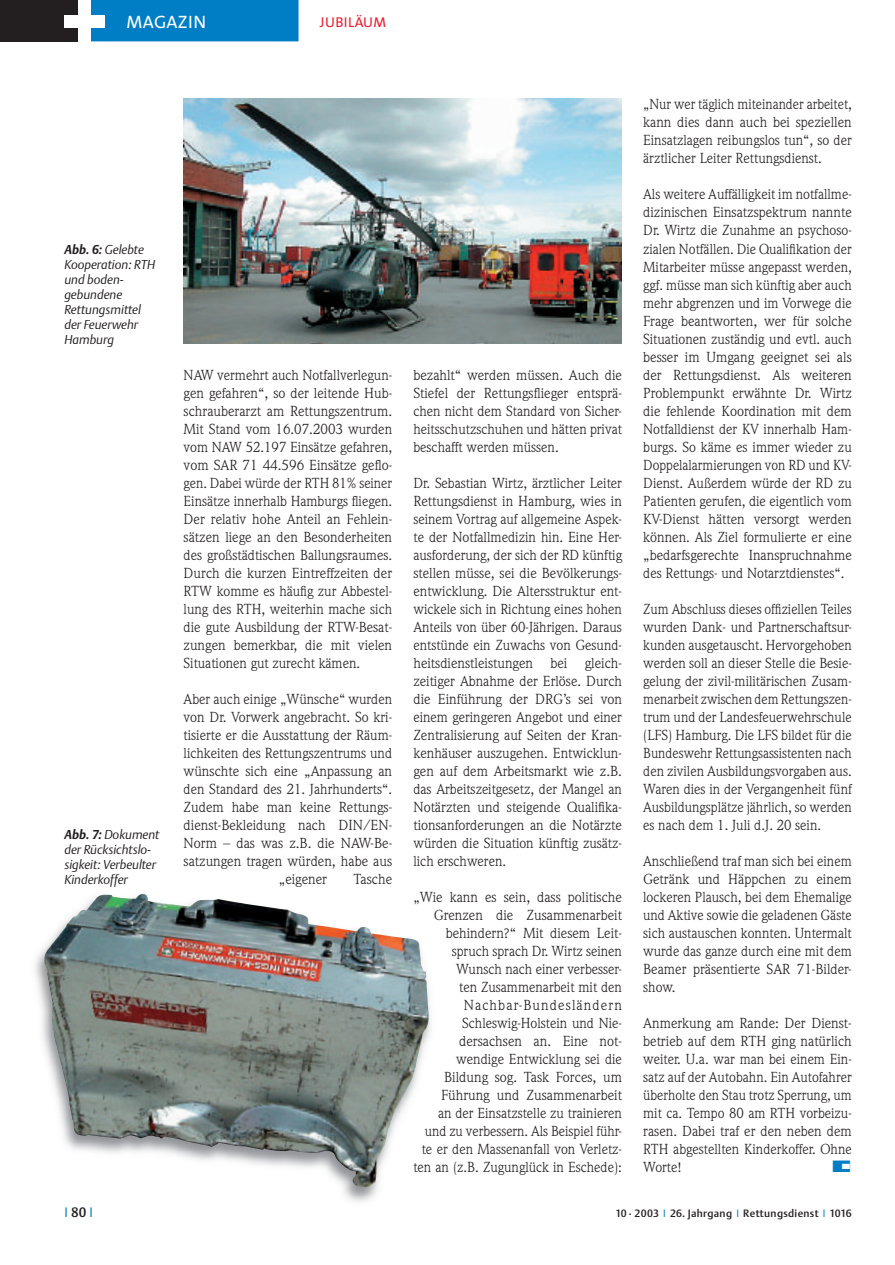
<style>
.page{position:relative;width:895px;height:1265px;background:#fff}
.page>*{position:absolute;margin:0;border:0;box-sizing:border-box;transform-origin:0 0}
.t1{font:18px "The Sans Caps";letter-spacing:.015em;color:#fff}
.t2{font:14.25px/18px "Weidemann";color:#231f20;text-align:justify}
.t3{font:14.25px "The Sans";letter-spacing:.03em;color:#ee1b2d}
.t4{font:13.5px "DTL Argo T Light";color:#007ec5}
.t5{font:italic 12.75px/15px "DTL Argo T Light";color:#231f20}
.t6{font:10.5px "DTL Argo T Medium";letter-spacing:.03em;color:#231f20}
.s1{font-family:"DTL Argo T Bold"}
.s2{font-family:"DTL Argo T Medium";color:#231f20}
.s3{font-family:"DTL Argo T Light";color:#007ec5}
</style>
<div class="page">
<div style="left:0;top:0;width:88px;height:41px;background:#231f20"></div>
<div style="left:91px;top:0;width:207px;height:41px;background:#007ec5"></div>
<div style="left:78px;top:0;width:13px;height:41px;background:#fff"></div>
<div style="left:64px;top:15px;width:41px;height:13px;background:#fff"></div>
<img style="left:34px;top:951px;width:397px;height:251px">
<img style="left:42px;top:893px;width:386px;height:294px">
<img style="left:183px;top:99px;width:438px;height:244px">
<p class="t1" style="left:126px;top:11px;width:81px">MAGAZIN</p>
<p class="t3" style="left:320px;top:17px;width:68px">JUBILÄUM</p>
<p class="t5" style="left:64px;top:242px;width:92px"><span class="s1">Abb. 6:</span> Gelebte<br>Kooperation: RTH und boden&shy;gebundene<br>Rettungsmittel der Feuerwehr<br>Hamburg</p>
<p class="t5" style="left:64px;top:827px;width:96px"><span class="s1">Abb. 7:</span> Dokument der Rücksichtslo&shy;sigkeit: Verbeulter<br>Kinderkoffer</p>
<p class="t4" style="left:64px;top:1206px;width:30px">I <span class="s2">80</span> I</p>
<p class="t2" style="left:183px;top:367px;width:210px">NAW vermehrt auch Notfallverlegun&shy;gen gefahren“, so der leitende Hub&shy;schrauberarzt am Rettungszentrum.<br>Mit Stand vom 16.07.2003 wurden vom NAW 52.197 Einsätze gefahren, vom SAR 71 44.596 Einsätze geflo&shy;gen. Dabei würde der RTH 81% seiner Einsätze innerhalb Hamburgs fliegen.<br>Der relativ hohe Anteil an Fehlein&shy;sätzen liege an den Besonderheiten des großstädtischen Ballungsraumes.<br>Durch die kurzen Eintreffzeiten der RTW komme es häufig zur Abbestel&shy;lung des RTH, weiterhin mache sich die gute Ausbildung der RTW-Besat&shy;zungen bemerkbar, die mit vielen Situationen gut zurecht kämen.</p>
<p class="t2" style="left:183px;top:691px;width:210px">Aber auch einige „Wünsche“ wurden</p>
<p class="t2" style="left:183px;top:709px;width:210px">von Dr. Vorwerk angebracht. So kri-</p>
<p class="t2" style="left:183px;top:727px;width:210px">tisierte er die Ausstattung der Räum-</p>
<p class="t2" style="left:183px;top:745px;width:210px">lichkeiten des Rettungszentrums und</p>
<p class="t2" style="left:183px;top:763px;width:210px">wünschte sich eine „Anpassung an</p>
<p class="t2" style="left:183px;top:781px;width:210px">den Standard des 21. Jahrhunderts“.</p>
<p class="t2" style="left:183px;top:799px;width:210px">Zudem habe man keine Rettungs-</p>
<p class="t2" style="left:183px;top:817px;width:210px">dienst-Bekleidung nach DIN/EN-</p>
<p class="t2" style="left:183px;top:835px;width:210px">Norm – das was z.B. die NAW-Be-</p>
<p class="t2" style="left:183px;top:853px;width:210px">satzungen tragen würden, habe aus</p>
<p class="t2" style="left:279px;top:871px;width:50px">„eigener</p>
<p class="t2" style="left:353px;top:871px;width:40px">Tasche</p>
<p class="t2" style="left:413px;top:367px;width:210px">bezahlt“ werden müssen. Auch die Stiefel der Rettungsflieger entsprä&shy;chen nicht dem Standard von Sicher&shy;heitsschutzschuhen und hätten privat beschafft werden müssen.</p>
<p class="t2" style="left:413px;top:475px;width:210px">Dr. Sebastian Wirtz, ärztlicher Leiter Rettungsdienst in Hamburg, wies in seinem Vortrag auf allgemeine Aspek&shy;te der Notfallmedizin hin. Eine Her&shy;ausforderung, der sich der RD künftig stellen müsse, sei die Bevölkerungs&shy;entwicklung. Die Altersstruktur ent&shy;wickele sich in Richtung eines hohen Anteils von über 60-Jährigen. Daraus entstünde ein Zuwachs von Gesund&shy;heitsdienstleistungen bei gleich&shy;zeitiger Abnahme der Erlöse. Durch die Einführung der DRG’s sei von einem geringeren Angebot und einer Zentralisierung auf Seiten der Kran&shy;kenhäuser auszugehen. Entwicklun&shy;gen auf dem Arbeitsmarkt wie z.B. das Arbeitszeitgesetz, der Mangel an Notärzten und steigende Qualifika&shy;tionsanforderungen an die Notärzte würden die Situation künftig zusätz&shy;lich erschweren.</p>
<p class="t2" style="left:413px;top:889px;width:210px;text-align:right">„Wie kann es sein, dass politische<br>Grenzen die Zusammenarbeit behindern?“ Mit diesem Leit&shy;spruch sprach Dr. Wirtz seinen<br>Wunsch nach einer verbesser-<br>ten Zusammenarbeit mit den<br>Nachbar-Bundesländern<br>Schleswig-Holstein und Nie&shy;dersachsen an. Eine not&shy;wendige Entwicklung sei die<br>Bildung sog. Task Forces, um<br>Führung und Zusammenarbeit<br>an der Einsatzstelle zu trainieren und zu verbessern. Als Beispiel führ&shy;te er den Massenanfall von Verletz&shy;ten an (z.B. Zugunglück in Eschede):</p>
<p class="t2" style="left:643px;top:97px;width:210px">„Nur wer täglich miteinander arbeitet, kann dies dann auch bei speziellen Einsatzlagen reibungslos tun“, so der ärztlicher Leiter Rettungsdienst.</p>
<p class="t2" style="left:643px;top:187px;width:210px">Als weitere Auffälligkeit im notfallme&shy;dizinischen Einsatzspektrum nannte Dr. Wirtz die Zunahme an psychoso&shy;zialen Notfällen. Die Qualifikation der Mitarbeiter müsse angepasst werden, ggf. müsse man sich künftig aber auch mehr abgrenzen und im Vorwege die Frage beantworten, wer für solche Situationen zuständig und evtl. auch besser im Umgang geeignet sei als der Rettungsdienst. Als weiteren Problempunkt erwähnte Dr. Wirtz die fehlende Koordination mit dem Notfalldienst der KV innerhalb Ham&shy;burgs. So käme es immer wieder zu Doppelalarmierungen von RD und KV-Dienst. Außerdem würde der RD zu Patienten gerufen, die eigentlich vom KV-Dienst hätten versorgt werden können. Als Ziel formulierte er eine „bedarfsgerechte Inanspruchnahme des Rettungs- und Notarztdienstes“.</p>
<p class="t2" style="left:643px;top:601px;width:210px">Zum Abschluss dieses offiziellen Teiles wurden Dank- und Partnerschaftsur&shy;kunden ausgetauscht. Hervorgehoben werden soll an dieser Stelle die Besie&shy;gelung der zivil-militärischen Zusam&shy;menarbeit zwischen dem Rettungszen&shy;trum und der Landesfeuerwehrschule (LFS) Hamburg. Die LFS bildet für die Bundeswehr Rettungsassistenten nach den zivilen Ausbildungsvorgaben aus.<br>Waren dies in der Vergangenheit fünf Ausbildungsplätze jährlich, so werden es nach dem 1. Juli d.J. 20 sein.</p>
<p class="t2" style="left:643px;top:853px;width:210px">Anschließend traf man sich bei einem Getränk und Häppchen zu einem lockeren Plausch, bei dem Ehemalige und Aktive sowie die geladenen Gäste sich austauschen konnten. Untermalt wurde das ganze durch eine mit dem Beamer präsentierte SAR 71-Bilder&shy;show.</p>
<p class="t2" style="left:643px;top:1015px;width:210px">Anmerkung am Rande: Der Dienst&shy;betrieb auf dem RTH ging natürlich weiter. U.a. war man bei einem Ein&shy;satz auf der Autobahn. Ein Autofahrer überholte den Stau trotz Sperrung, um mit ca. Tempo 80 am RTH vorbeizu&shy;rasen. Dabei traf er den neben dem RTH abgestellten Kinderkoffer. Ohne Worte!</p>
<p class="t6" style="left:615px;top:1209px;width:238px">10 · 2003 <span class="s3">I</span> 26. Jahrgang <span class="s3">I</span> Rettungsdienst <span class="s3">I</span> 1016</p>
</div>
